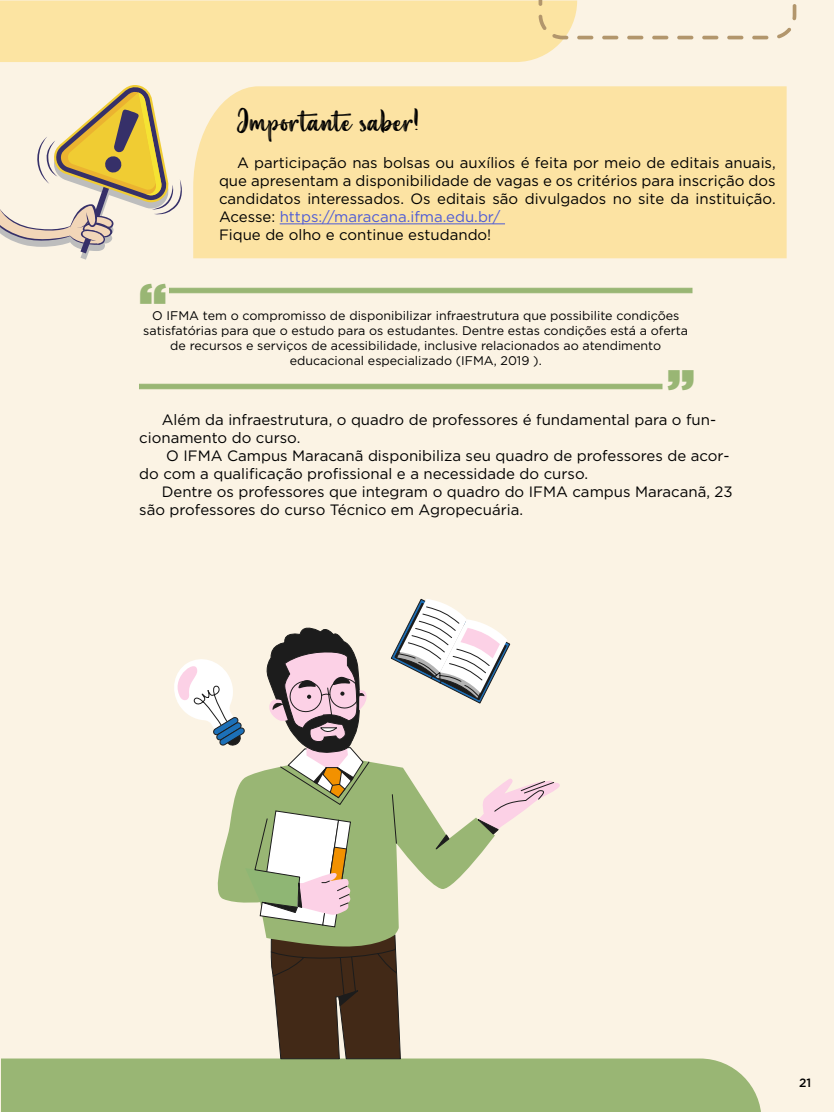
<style>
.page{position:relative;width:834px;height:1112px;background:#fbf3e4}
.page>*{position:absolute;margin:0;border:0;box-sizing:border-box;transform-origin:0 0}
.t1{font:900 50px "Gotham";color:#99b674}
.t2{font:24px "Aesthetic Violet";color:#000}
.t3{font:15px/18px "Gotham";color:#000}
.t4{font:12.5px/15px "Gotham";color:#000;text-align:center}
.t5{font:500 12px "Gotham";color:#000}
.s1{color:#4f5cd6}
</style>
<div class="page">
<div style="left:1px;top:1059px;width:760px;height:53px;background:#99b674"></div>
<svg style="left:0;top:0;width:796px;height:62px"></svg>
<div style="left:193px;top:86px;width:594px;height:172px;background:#fce3a3"></div>
<hr style="left:280px;top:224px;width:225px;height:1px;background:#4f5cd6">
<svg style="left:0;top:85px;width:182px;height:175px"></svg>
<div style="left:169px;top:288px;width:523px;height:5px;background:#99b674"></div>
<div style="left:139px;top:384px;width:523px;height:5px;background:#99b674"></div>
<svg style="left:270px;top:947px;width:131px;height:112px;background:#4d3726"></svg>
<svg style="left:264px;top:762px;width:231px;height:185px"></svg>
<svg style="left:392px;top:794px;width:5px;height:50px"></svg>
<svg style="left:434px;top:834px;width:16px;height:18px"></svg>
<svg style="left:477px;top:778px;width:83px;height:57px"></svg>
<svg style="left:174px;top:627px;width:196px;height:300px"></svg>
<svg style="left:391px;top:599px;width:119px;height:105px"></svg>
<h1 class="t1" style="left:139px;top:265px;width:29px">“</h1>
<h2 class="t2" style="left:237px;top:108px;width:183px">Importante saber!</h2>
<p class="t3" style="left:219px;top:153px;width:558px;text-indent:18px">A participação nas bolsas ou auxílios é feita por meio de editais anuais, que apresentam a disponibilidade de vagas e os critérios para inscrição dos candidatos interessados. Os editais são divulgados no site da instituição.<br>Acesse: <span class="s1">https://maracana.ifma.edu.br/<br></span>Fique de olho e continue estudando!</p>
<p class="t4" style="left:143px;top:308px;width:546px">O IFMA tem o compromisso de disponibilizar infraestrutura que possibilite condições satisfatórias para que o estudo para os estudantes. Dentre estas condições está a oferta de recursos e serviços de acessibilidade, inclusive relacionados ao atendimento educacional especializado (IFMA, 2019 ).</p>
<h1 class="t1" style="left:695px;top:408px;width:29px;rotate:-180deg">“</h1>
<p class="t3" style="left:139px;top:411px;width:579px;text-indent:22px">Além da infraestrutura, o quadro de professores é fundamental para o fun&shy;cionamento do curso.</p>
<p class="t3" style="left:139px;top:447px;width:592px;text-indent:27px">O IFMA Campus Maracanã disponibiliza seu quadro de professores de acor&shy;do com a qualificação profissional e a necessidade do curso.</p>
<p class="t3" style="left:139px;top:483px;width:595px;text-indent:22px">Dentre os professores que integram o quadro do IFMA campus Maracanã, 23 são professores do curso Técnico em Agropecuária.</p>
<p class="t5" style="left:799px;top:1075px;width:14px">21</p>
</div>
